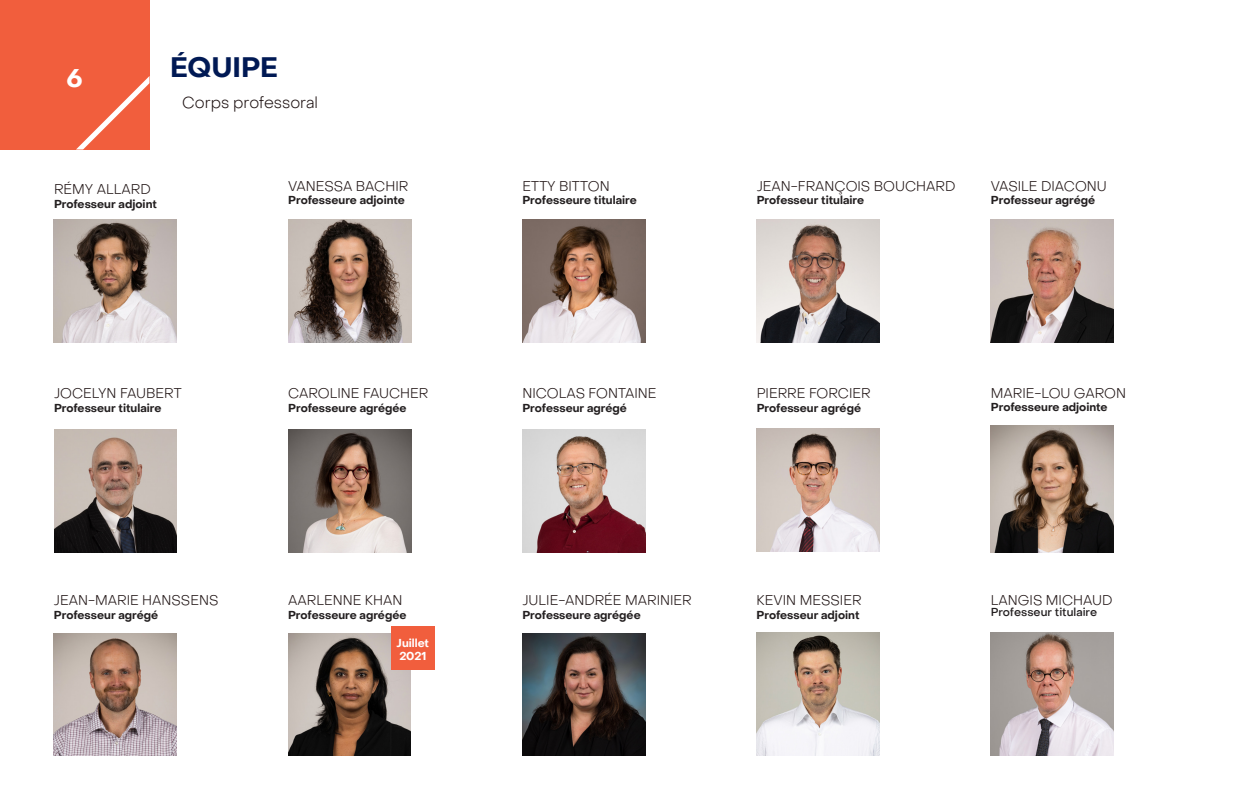
<style>
.page{position:relative;width:1251px;height:810px;background:#fff}
.page>*{position:absolute;margin:0;border:0;box-sizing:border-box;transform-origin:0 0}
.Headline{font:700 27.5px "Object Sans";color:#001954}
.t1{font:700 25px "Object Sans";color:#fff}
.t2{font:300 15.62px "Object Sans";color:#1c1010}
.t3{font:300 13.75px "Object Sans";color:#1c1010}
.t4{font:700 11.25px "Object Sans";color:#231f20}
.t5{font:500 11.25px "Object Sans";color:#231f20}
.t6{font:700 11.25px "Object Sans";color:#fff}
</style>
<div class="page">
<div style="left:0;top:0;width:150px;height:150px;background:#f15e3d"></div>
<svg style="left:76px;top:76px;width:74px;height:74px"></svg>
<img style="left:54px;top:220px;width:123px;height:123px">
<img style="left:288px;top:220px;width:123px;height:123px">
<img style="left:522px;top:220px;width:123px;height:123px">
<img style="left:757px;top:220px;width:123px;height:123px">
<img style="left:991px;top:220px;width:123px;height:123px">
<img style="left:54px;top:430px;width:123px;height:123px">
<img style="left:288px;top:430px;width:123px;height:123px">
<img style="left:522px;top:430px;width:123px;height:122px">
<img style="left:757px;top:429px;width:123px;height:123px">
<img style="left:991px;top:426px;width:123px;height:126px">
<img style="left:54px;top:633px;width:123px;height:123px">
<img style="left:288px;top:633px;width:123px;height:123px">
<img style="left:522px;top:633px;width:123px;height:123px">
<img style="left:757px;top:632px;width:122px;height:123px">
<img style="left:991px;top:633px;width:123px;height:123px">
<div style="left:391px;top:626px;width:43px;height:44px;background:#f15e3d"></div>
<p class="t1" style="left:67px;top:63px;width:18px">6</p>
<p class="Headline" style="left:170px;top:51px;width:109px">ÉQUIPE</p>
<p class="t2" style="left:182px;top:93px;width:137px">Corps professoral</p>
<p class="t3" style="left:54px;top:181px;width:98px">RÉMY ALLARD</p>
<p class="t4" style="left:54px;top:197px;width:104px">Professeur adjoint</p>
<p class="t3" style="left:288px;top:178px;width:122px">VANESSA BACHIR</p>
<p class="t4" style="left:288px;top:193px;width:118px">Professeure adjointe</p>
<p class="t3" style="left:54px;top:385px;width:129px">JOCELYN FAUBERT</p>
<p class="t4" style="left:54px;top:401px;width:109px">Professeur titulaire</p>
<p class="t3" style="left:288px;top:385px;width:142px">CAROLINE FAUCHER</p>
<p class="t4" style="left:288px;top:401px;width:120px">Professeure agrégée</p>
<p class="t3" style="left:54px;top:592px;width:166px">JEAN-MARIE HANSSENS</p>
<p class="t4" style="left:54px;top:608px;width:106px">Professeur agrégé</p>
<p class="t3" style="left:288px;top:592px;width:116px">AARLENNE KHAN</p>
<p class="t4" style="left:288px;top:608px;width:120px">Professeure agrégée</p>
<p class="t6" style="left:397px;top:636px;width:34px">Juillet</p>
<p class="t6" style="left:399px;top:649px;width:29px">2021</p>
<p class="t3" style="left:522px;top:178px;width:89px">ETTY BITTON</p>
<p class="t4" style="left:522px;top:193px;width:116px">Professeure titulaire</p>
<p class="t3" style="left:757px;top:178px;width:200px">JEAN-FRANÇOIS BOUCHARD</p>
<p class="t4" style="left:757px;top:193px;width:109px">Professeur titulaire</p>
<p class="t3" style="left:991px;top:178px;width:118px">VASILE DIACONU</p>
<p class="t4" style="left:991px;top:194px;width:106px">Professeur agrégé</p>
<p class="t3" style="left:522px;top:385px;width:136px">NICOLAS FONTAINE</p>
<p class="t4" style="left:522px;top:401px;width:106px">Professeur agrégé</p>
<p class="t3" style="left:757px;top:385px;width:116px">PIERRE FORCIER</p>
<p class="t4" style="left:757px;top:401px;width:106px">Professeur agrégé</p>
<p class="t3" style="left:522px;top:592px;width:171px">JULIE-ANDRÉE MARINIER</p>
<p class="t4" style="left:522px;top:608px;width:120px">Professeure agrégée</p>
<p class="t3" style="left:757px;top:592px;width:107px">KEVIN MESSIER</p>
<p class="t4" style="left:757px;top:608px;width:104px">Professeur adjoint</p>
<p class="t3" style="left:991px;top:385px;width:137px">MARIE-LOU GARON</p>
<p class="t4" style="left:991px;top:400px;width:118px">Professeure adjointe</p>
<p class="t3" style="left:991px;top:592px;width:123px">LANGIS MICHAUD</p>
<p class="t5" style="left:991px;top:606px;width:108px">Professeur titulaire</p>
</div>
